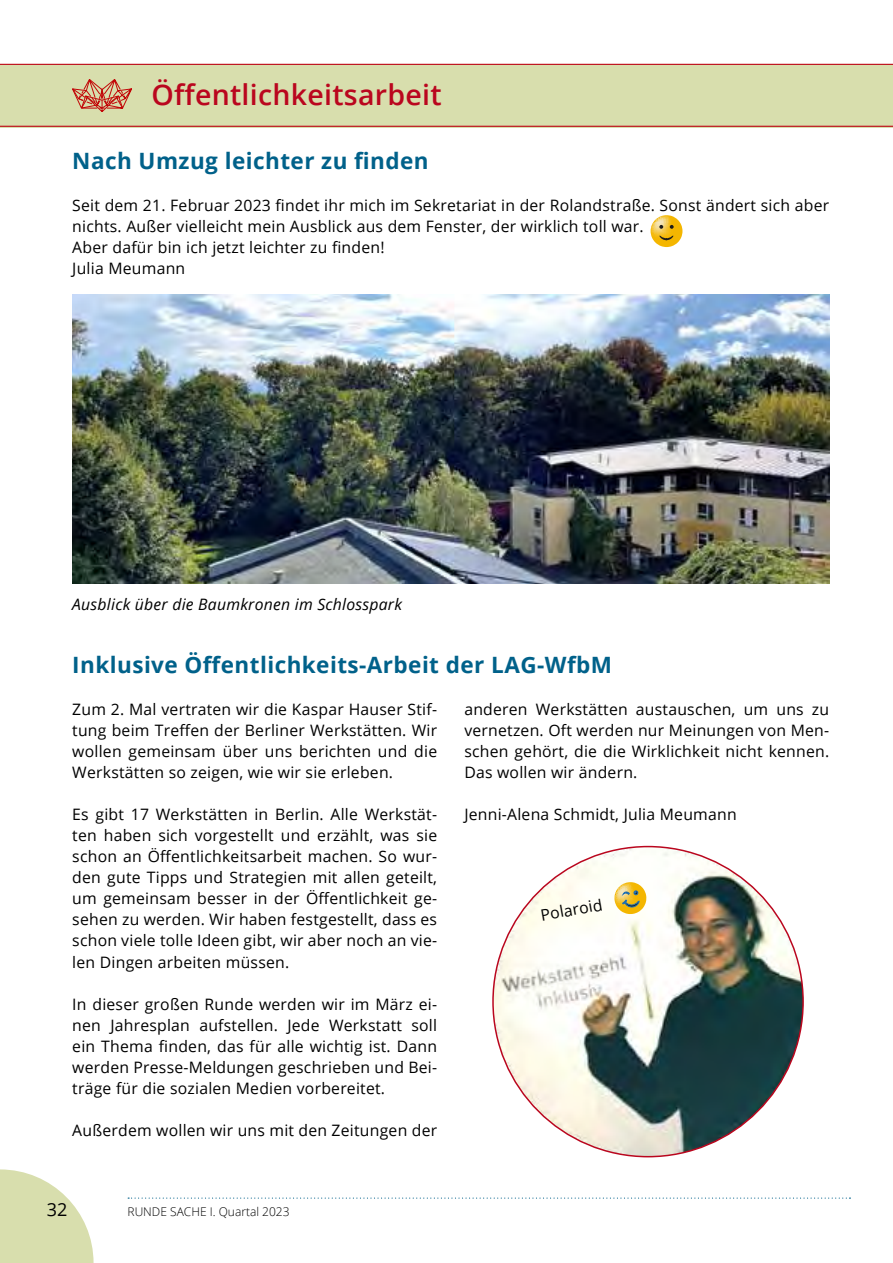
<style>
.page{position:relative;width:893px;height:1263px;background:#fff}
.page>*{position:absolute;margin:0;border:0;box-sizing:border-box;transform-origin:0 0}
.t1{font:600 28.5px "Open Sans";letter-spacing:.01em;color:#ba061e}
.t2{font:700 22.5px "Open Sans";letter-spacing:.02em;color:#00618a}
.t3{font:18px "Open Sans";color:#000}
.t4{font:15.75px/21px "Open Sans";letter-spacing:.015em;color:#000;text-align:justify}
.t5{font:italic 15.75px "Open Sans";letter-spacing:.015em;color:#000}
.t6{font:300 12px "Open Sans";color:#000}
</style>
<div class="page">
<svg style="left:128px;top:1197px;width:722px;height:2px"></svg>
<svg style="left:0;top:1169px;width:94px;height:94px"></svg>
<div style="left:0;top:64px;width:893px;height:64px;background:#d8dead"></div>
<svg style="left:72px;top:79px;width:60px;height:33px"></svg>
<hr style="left:0;top:64px;width:893px;height:1px;background:#bd0615">
<hr style="left:0;top:126px;width:893px;height:1px;background:#bd0615">
<img style="left:493px;top:846px;width:310px;height:311px;border-radius:155px">
<svg style="left:614px;top:882px;width:32px;height:32px"></svg>
<svg style="left:651px;top:215px;width:31px;height:32px"></svg>
<img style="left:72px;top:295px;width:757px;height:289px">
<h1 class="t1" style="left:151px;top:75px;width:292px">Öffentlichkeitsarbeit</h1>
<h2 class="t2" style="left:72px;top:145px;width:358px">Nach Umzug leichter zu finden</h2>
<p class="t4" style="left:72px;top:194px;width:758px;text-align:left">Seit dem 21. Februar 2023 findet ihr mich im Sekretariat in der Rolandstraße. Sonst ändert sich aber nichts. Außer vielleicht mein Ausblick aus dem Fenster, der wirklich toll war.<br>Aber dafür bin ich jetzt leichter zu finden!<br>Julia Meumann</p>
<p class="t5" style="left:72px;top:594px;width:331px">Ausblick über die Baumkronen im Schlosspark</p>
<h2 class="t2" style="left:72px;top:649px;width:541px">Inklusive Öffentlichkeits-Arbeit der LAG-WfbM</h2>
<p class="t4" style="left:72px;top:699px;width:366px">Zum 2. Mal vertraten wir die Kaspar Hauser Stif&shy;tung beim Treffen der Berliner Werkstätten. Wir wollen gemeinsam über uns berichten und die Werkstätten so zeigen, wie wir sie erleben.</p>
<p class="t4" style="left:72px;top:804px;width:366px">Es gibt 17 Werkstätten in Berlin. Alle Werkstät&shy;ten haben sich vorgestellt und erzählt, was sie schon an Öffentlichkeitsarbeit machen. So wur&shy;den gute Tipps und Strategien mit allen geteilt, um gemeinsam besser in der Öffentlichkeit ge&shy;sehen zu werden. Wir haben festgestellt, dass es schon viele tolle Ideen gibt, wir aber noch an vie&shy;len Dingen arbeiten müssen.</p>
<p class="t4" style="left:72px;top:993px;width:366px">In dieser großen Runde werden wir im März ei&shy;nen Jahresplan aufstellen. Jede Werkstatt soll ein Thema finden, das für alle wichtig ist. Dann werden Presse-Meldungen geschrieben und Bei&shy;träge für die sozialen Medien vorbereitet.</p>
<p class="t4" style="left:72px;top:1119px;width:366px">Außerdem wollen wir uns mit den Zeitungen der</p>
<p class="t3" style="left:47px;top:1197px;width:22px">32</p>
<p class="t6" style="left:128px;top:1203px;width:164px">RUNDE SACHE I. Quartal 2023</p>
<p class="t4" style="left:464px;top:699px;width:366px">anderen Werkstätten austauschen, um uns zu vernetzen. Oft werden nur Meinungen von Men&shy;schen gehört, die die Wirklichkeit nicht kennen.<br>Das wollen wir ändern.</p>
<p class="t4" style="left:464px;top:804px;width:274px">Jenni-Alena Schmidt, Julia Meumann</p>
<p class="t4" style="left:539px;top:904px;width:64px;rotate:-10deg">Polaroid</p>
</div>
